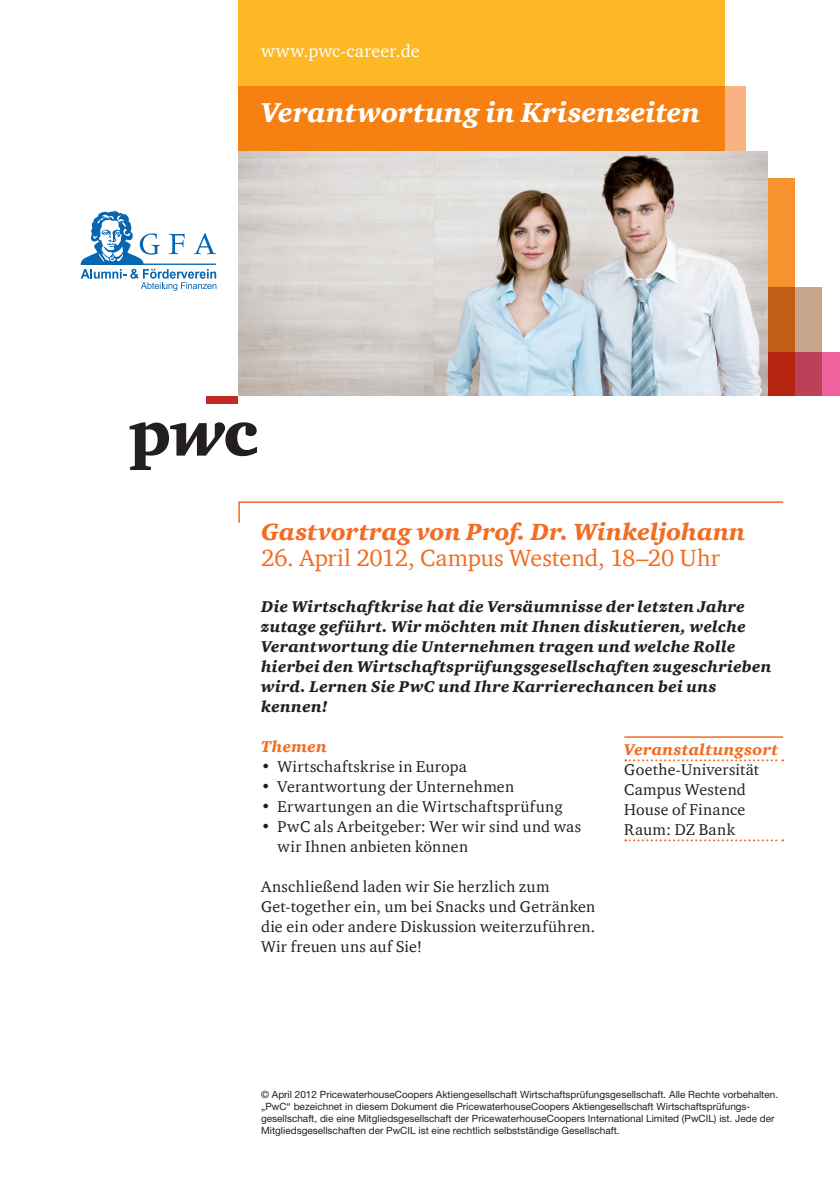
<style>
.page{position:relative;width:840px;height:1191px;background:#fff}
.page>*{position:absolute;margin:0;border:0;box-sizing:border-box;transform-origin:0 0}
.t1{font:italic 900 28px "ITC Charter Com";letter-spacing:.005em;color:#fff}
.t2{font:24px "ITC Charter Com";letter-spacing:-.005em;color:#f36c21}
.t3{font:italic 900 24px "ITC Charter Com";letter-spacing:.005em;color:#f36c21}
.t4{font:18px "ITC Charter Com";letter-spacing:.01em;color:#fff}
.t5{font:16px/20px "ITC Charter Com";letter-spacing:.015em;color:#231f20}
.t6{font:italic 900 16px/20px "ITC Charter Com";letter-spacing:.02em;color:#231f20}
.t7{font:italic 900 16px "ITC Charter Com";letter-spacing:.02em;color:#f36c21}
.t8{font:10px/12px "Helvetica Neue LT";color:#231f20}
</style>
<div class="page">
<div style="left:206px;top:396px;width:32px;height:8px;background:#c32a25"></div>
<svg style="left:129px;top:422px;width:128px;height:48px"></svg>
<div style="left:238px;top:353px;width:601px;height:43px;background:#f0639e"></div>
<div style="left:238px;top:178px;width:556px;height:218px;background:#f7932e"></div>
<svg style="left:238px;top:0;width:486px;height:152px;background:#f9a01e"></svg>
<svg style="left:766px;top:287px;width:55px;height:109px;background:#bf6449"></svg>
<img style="left:238px;top:152px;width:528px;height:244px">
<svg style="left:238px;top:501px;width:546px;height:22px"></svg>
<hr style="left:624px;top:736px;width:158px;height:2px;background:#f36c21">
<svg style="left:625px;top:759px;width:157px;height:2px"></svg>
<svg style="left:625px;top:839px;width:157px;height:2px"></svg>
<svg style="left:81px;top:211px;width:135px;height:80px"></svg>
<h3 class="t4" style="left:261px;top:39px;width:160px">www.pwc-career.de</h3>
<h1 class="t1" style="left:261px;top:96px;width:440px">Verantwortung in Krisenzeiten</h1>
<h2 class="t3" style="left:261px;top:517px;width:485px">Gastvortrag von Prof. Dr. Winkeljohann</h2>
<h2 class="t2" style="left:261px;top:543px;width:460px">26. April 2012, Campus Westend, 18–20 Uhr</h2>
<p class="t6" style="left:261px;top:596px;width:512px">Die Wirtschaftkrise hat die Versäumnisse der letzten Jahre zutage geführt. Wir möchten mit Ihnen diskutieren, welche Verantwortung die Unternehmen tragen und welche Rolle hierbei den Wirtschaftsprüfungsgesellschaften zugeschrieben wird. Lernen Sie PwC und Ihre Karrierechancen bei uns kennen!</p>
<h3 class="t7" style="left:261px;top:737px;width:67px">Themen</h3>
<h3 class="t5" style="left:261px;top:756px;width:207px">• Wirtschaftskrise in Europa</h3>
<h3 class="t5" style="left:261px;top:776px;width:254px">• Verantwortung der Unternehmen</h3>
<h3 class="t5" style="left:261px;top:796px;width:303px">• Erwartungen an die Wirtschaftsprüfung</h3>
<h3 class="t5" style="left:277px;top:816px;width:305px;text-indent:-17px">• PwC als Arbeitgeber: Wer wir sind und was wir Ihnen anbieten können</h3>
<h3 class="t5" style="left:261px;top:876px;width:335px">Anschließend laden wir Sie herzlich zum Get-together ein, um bei Snacks und Getränken die ein oder andere Diskussion weiterzuführen.<br>Wir freuen uns auf Sie!</h3>
<h3 class="t7" style="left:624px;top:739px;width:155px">Veranstaltungsort</h3>
<h3 class="t5" style="left:624px;top:759px;width:136px">Goethe-Universität<br>Campus Westend<br>House of Finance<br>Raum: DZ Bank</h3>
<p class="t8" style="left:261px;top:1088px;width:518px">© April 2012 PricewaterhouseCoopers Aktiengesellschaft Wirtschaftsprüfungsgesellschaft. Alle Rechte vorbehalten. „PwC“ bezeichnet in diesem Dokument die PricewaterhouseCoopers Aktiengesellschaft Wirtschaftsprüfungs&shy;gesellschaft, die eine Mitgliedsgesellschaft der PricewaterhouseCoopers International Limited (PwCIL) ist. Jede der Mitgliedsgesellschaften der PwCIL ist eine rechtlich selbstständige Gesellschaft.</p>
</div>
